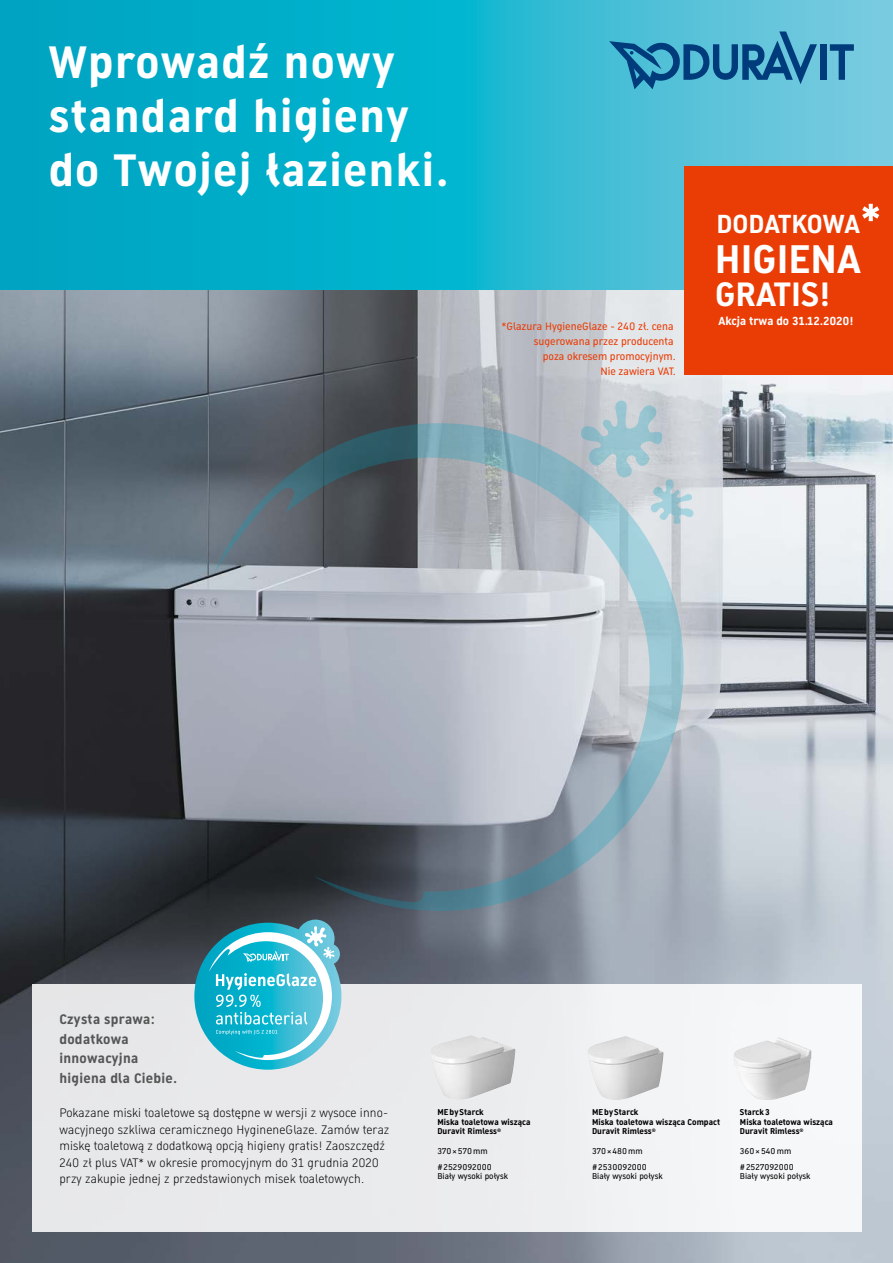
<style>
.page{position:relative;width:893px;height:1263px;background:#fff}
.page>*{position:absolute;margin:0;border:0;box-sizing:border-box;transform-origin:0 0}
.t1{font:700 44.4px/53.8px "Dura Sans 2014 c";letter-spacing:.03em;color:#fff}
.t2{font:700 39px "Dura Sans 2014 c";color:#fff}
.t3{font:700 33px "Dura Sans 2014 c";color:#fff}
.t4{font:700 25.5px "Dura Sans 2014 c";letter-spacing:-.005em;color:#fff}
.t5{font:700 13.5px/19.5px "Dura Sans 2014 c";letter-spacing:.02em;color:#555756}
.t6{font:300 12px/16.5px "Dura Sans 2014 c";letter-spacing:.01em;color:#000}
.t7{font:700 11.4px "Dura Sans 2014 c";color:#fff}
.t8{font:10.5px/15px "Dura Sans 2014 c";color:#ea3c05;text-align:right}
.t9{font:700 8.25px/9.8px "Dura Sans 2014 c";letter-spacing:.005em;color:#000}
.t10{font:8.25px/15.8px "Dura Sans 2014 c";letter-spacing:.005em;color:#000}
</style>
<div class="page">
<img style="left:0;top:290px;width:892px;height:973px">
<svg style="left:0;top:0;width:892px;height:290px;background:#1ab3ce"></svg>
<div style="left:820px;top:44px;width:6px;height:36px;background:#003c7c"></div>
<svg style="left:829px;top:44px;width:24px;height:36px"></svg>
<svg style="left:609px;top:31px;width:208px;height:58px;background:#3d98bb"></svg>
<svg style="left:214px;top:423px;width:469px;height:488px;background:#929ca6"></svg>
<svg style="left:579px;top:399px;width:115px;height:125px;background:#b7cad2"></svg>
<div style="left:32px;top:984px;width:829px;height:248px;background:#eaebed"></div>
<svg style="left:194px;top:920px;width:147px;height:150px"></svg>
<img style="left:431px;top:1035px;width:85px;height:64px">
<img style="left:588px;top:1036px;width:75px;height:64px">
<img style="left:733px;top:1037px;width:78px;height:63px">
<div style="left:684px;top:166px;width:208px;height:209px;background:#ea3c05"></div>
<svg style="left:862px;top:204px;width:17px;height:17px"></svg>
<h1 class="t1" style="left:49px;top:35px;width:401px">Wprowadź nowy standard higieny do Twojej łazienki.</h1>
<p class="t8" style="left:501px;top:319px;width:176px">*Glazura HygieneGlaze - 240 zł. cena sugerowana przez producenta<br>poza okresem promocyjnym.<br>Nie zawiera VAT.</p>
<h3 class="t4" style="left:716px;top:206px;width:145px">DODATKOWA</h3>
<h2 class="t2" style="left:715px;top:232px;width:147px">HIGIENA</h2>
<h3 class="t3" style="left:715px;top:272px;width:117px">GRATIS!</h3>
<p class="t7" style="left:718px;top:313px;width:136px">Akcja trwa do 31.12.2020!</p>
<p class="t5" style="left:59px;top:1010px;width:119px">Czysta sprawa: dodatkowa innowacyjna higiena dla Ciebie.</p>
<p class="t6" style="left:59px;top:1105px;width:331px">Pokazane miski toaletowe są dostępne w wersji z wysoce inno&shy;wacyjnego szkliwa ceramicznego HygineneGlaze. Zamów teraz miskę toaletową z dodatkową opcją higieny gratis! Zaoszczędź 240 zł plus VAT* w okresie promocyjnym do 31 grudnia 2020 przy zakupie jednej z przedstawionych misek toaletowych.</p>
<p class="t9" style="left:437px;top:1107px;width:95px">MEbyStarck<br>Miska toaletowa wisząca<br>Duravit Rimless<sup>®</sup></p>
<p class="t10" style="left:437px;top:1143px;width:56px">370×570mm #2529092000</p>
<p class="t10" style="left:437px;top:1169px;width:72px">Biały wysoki połysk</p>
<p class="t9" style="left:592px;top:1107px;width:130px">MEbyStarck<br>Miska toaletowa wisząca Compact<br>Duravit Rimless<sup>®</sup></p>
<p class="t10" style="left:592px;top:1143px;width:56px">370×480mm #2530092000</p>
<p class="t10" style="left:592px;top:1169px;width:72px">Biały wysoki połysk</p>
<p class="t9" style="left:740px;top:1107px;width:95px">Starck3<br>Miska toaletowa wisząca<br>Duravit Rimless<sup>®</sup></p>
<p class="t10" style="left:740px;top:1143px;width:55px">360×540mm #2527092000</p>
<p class="t10" style="left:740px;top:1169px;width:72px">Biały wysoki połysk</p>
</div>
